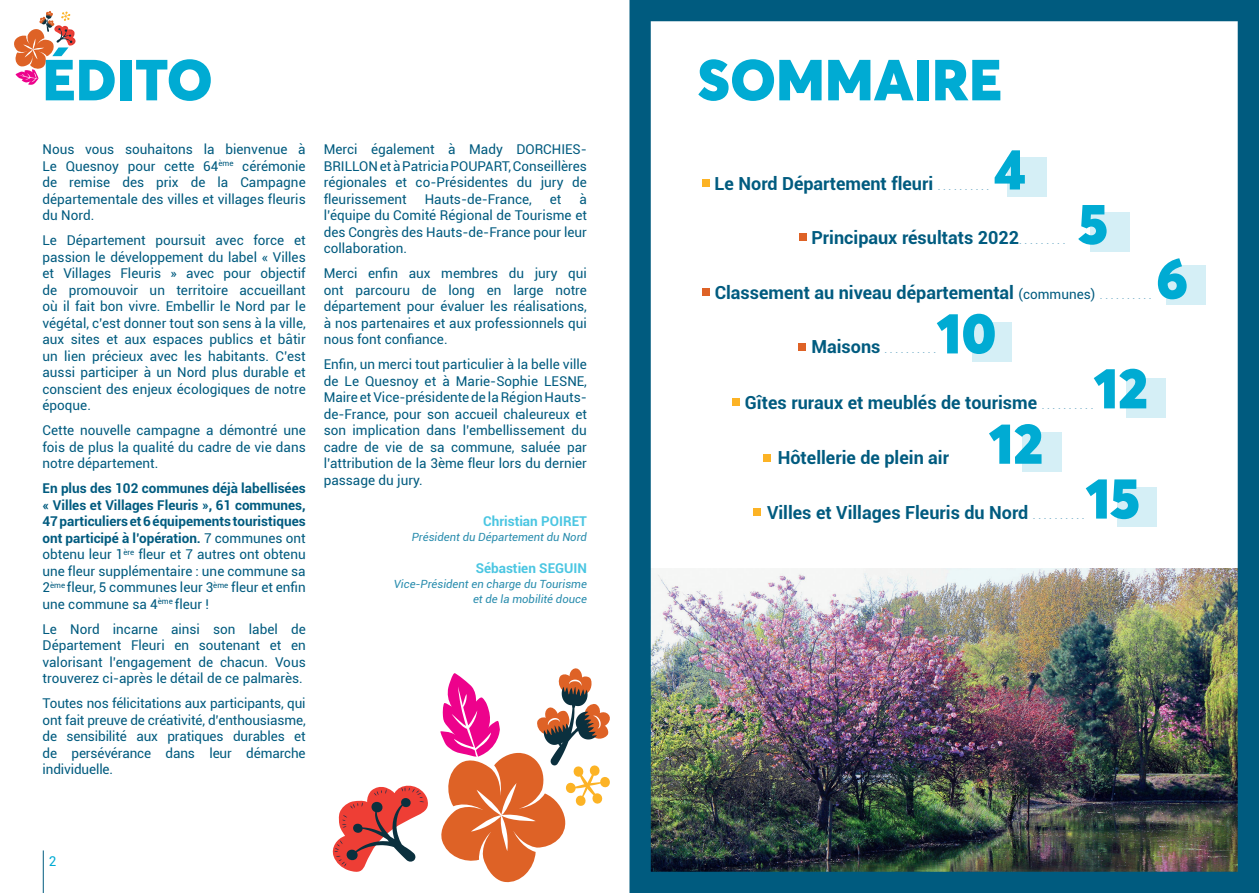
<style>
.page{position:relative;width:1259px;height:893px;background:#fff}
.page>*{position:absolute;margin:0;border:0;box-sizing:border-box;transform-origin:0 0}
.t1{font:900 57px/110.2px "Averta Std";letter-spacing:.01em;color:#00abd3}
.t2{font:700 18px "Roboto";color:#005b7f}
.t3{font:13.5px/16.5px "Roboto";color:#005b7f;text-align:justify}
.t4{font:700 13.5px/16.5px "Roboto";color:#005b7f;text-align:justify}
.t5{font:700 13.5px "Roboto";color:#4bc6e2}
.t6{font:13.5px "Roboto";color:#00abd3}
.t7{font:italic 11.25px/15px "Roboto";color:#2a8dae;text-align:right}
.t8{font:10.5px "Roboto";color:#72adc7}
.s1{font-weight:400}
.s2{font-weight:400;font-size:10.5px;color:#72adc7}
.s3{font-weight:400;font-size:13.5px}
.s4{font-weight:700;font-size:18px;color:#005b7f}
</style>
<div class="page">
<svg style="left:14px;top:11px;width:62px;height:74px"></svg>
<svg style="left:332px;top:785px;width:96px;height:87px"></svg>
<img style="left:629px;top:0;width:630px;height:893px">
<svg style="left:440px;top:668px;width:170px;height:215px"></svg>
<hr style="left:43px;top:850px;width:1px;height:43px;background:#005b7f">
<h1 class="t1" style="left:43px;top:24px;width:171px">ÉDITO</h1>
<h1 class="t1" style="left:698px;top:24px;width:306px">SOMMAIRE</h1>
<p class="t3" style="left:43px;top:141px;width:265px">Nous vous souhaitons la bienvenue à Le Quesnoy pour cette 64<sup>ème</sup> cérémonie de remise des prix de la Campagne départementale des villes et villages fleuris du Nord.</p>
<p class="t3" style="left:43px;top:232px;width:265px">Le Département poursuit avec force et passion le développement du label « Villes et Villages Fleuris » avec pour objectif de promouvoir un territoire accueillant où il fait bon vivre. Embellir le Nord par le végétal, c’est donner tout son sens à la ville, aux sites et aux espaces publics et bâtir un lien précieux avec les habitants. C’est aussi participer à un Nord plus durable et conscient des enjeux écologiques de notre époque.</p>
<p class="t3" style="left:43px;top:422px;width:265px">Cette nouvelle campagne a démontré une fois de plus la qualité du cadre de vie dans notre département.</p>
<p class="t4" style="left:43px;top:480px;width:265px">En plus des 102 communes déjà labellisées « Villes et Villages Fleuris », 61 communes, 47 particuliers et 6 équipements touristiques ont participé à l’opération. <span class="s1">7 communes ont obtenu leur 1</span><sup>ère</sup> <span class="s1">fleur et 7 autres ont obtenu une fleur supplémentaire : une commune sa 2</span><sup>ème</sup> <span class="s1">fleur, 5 communes leur 3</span><sup>ème</sup> <span class="s1">fleur et enfin une commune sa 4</span><sup>ème</sup> <span class="s1">fleur !</span></p>
<p class="t3" style="left:43px;top:620px;width:265px">Le Nord incarne ainsi son label de Département Fleuri en soutenant et en valorisant l’engagement de chacun. Vous trouverez ci-après le détail de ce palmarès.</p>
<p class="t3" style="left:43px;top:695px;width:265px">Toutes nos félicitations aux participants, qui ont fait preuve de créativité, d’enthousiasme, de sensibilité aux pratiques durables et de persévérance dans leur démarche individuelle.</p>
<p class="t3" style="left:324px;top:141px;width:265px">Merci également à Mady DORCHIES-BRILLON et à Patricia POUPART, Conseillères régionales et co-Présidentes du jury de fleurissement</p>
<p class="t3" style="left:425px;top:190px;width:108px">Hauts-de-France,</p>
<p class="t3" style="left:550px;top:190px;width:13px">et</p>
<p class="t3" style="left:324px;top:190px;width:265px;text-indent:256px">à l’équipe du Comité Régional de Tourisme et des Congrès des Hauts-de-France pour leur collaboration.</p>
<p class="t3" style="left:324px;top:265px;width:265px">Merci enfin aux membres du jury qui ont parcouru de long en large notre département pour évaluer les réalisations, à nos partenaires et aux professionnels qui nous font confiance.</p>
<p class="t3" style="left:324px;top:356px;width:265px">Enfin, un merci tout particulier à la belle ville de Le Quesnoy et à Marie-Sophie LESNE, Maire et Vice-présidente de la Région Hauts&shy;de-France, pour son accueil chaleureux et son implication dans l’embellissement du cadre de vie de sa commune, saluée par l’attribution de la 3ème fleur lors du dernier passage du jury.</p>
<p class="t5" style="left:483px;top:512px;width:105px">Christian POIRET</p>
<p class="t7" style="left:412px;top:529px;width:177px">Président du Département du Nord</p>
<p class="t5" style="left:476px;top:558px;width:113px">Sébastien SEGUIN</p>
<p class="t7" style="left:394px;top:576px;width:195px">Vice-Président en charge du Tourisme et de la mobilité douce</p>
<p class="t6" style="left:49px;top:852px;width:9px">2</p>
<h1 class="t1" style="left:994px;top:113px;width:33px">4</h1>
<h2 class="t2" style="left:714px;top:170px;width:276px">Le Nord Département fleuri <span class="s2">. . . . . . . . . .</span></h2>
<h2 class="t2" style="left:811px;top:225px;width:255px">Principaux résultats 2022<span class="s2">. . . . . . . . .</span></h2>
<h1 class="t1" style="left:1078px;top:168px;width:31px">5</h1>
<h1 class="t1" style="left:1156px;top:223px;width:34px">6</h1>
<h2 class="t2" style="left:714px;top:280px;width:438px">Classement au niveau départemental <span class="s3">(communes)</span> <span class="s2">. . . . . . . . . .</span></h2>
<h1 class="t1" style="left:936px;top:277px;width:61px">10</h1>
<p class="t8" style="left:811px;top:342px;width:126px"><span class="s4">Maisons</span> ..........</p>
<h1 class="t1" style="left:1085px;top:332px;width:64px">12<br>15</h1>
<h2 class="t2" style="left:745px;top:389px;width:350px">Gîtes ruraux et meublés de tourisme <span class="s2">. . . . . . . . . .</span></h2>
<h1 class="t1" style="left:989px;top:387px;width:56px">12</h1>
<h2 class="t2" style="left:778px;top:445px;width:173px">Hôtellerie de plein air</h2>
<h2 class="t2" style="left:767px;top:500px;width:319px">Villes et Villages Fleuris du Nord <span class="s2">. . . . . . . . . .</span></h2>
</div>
